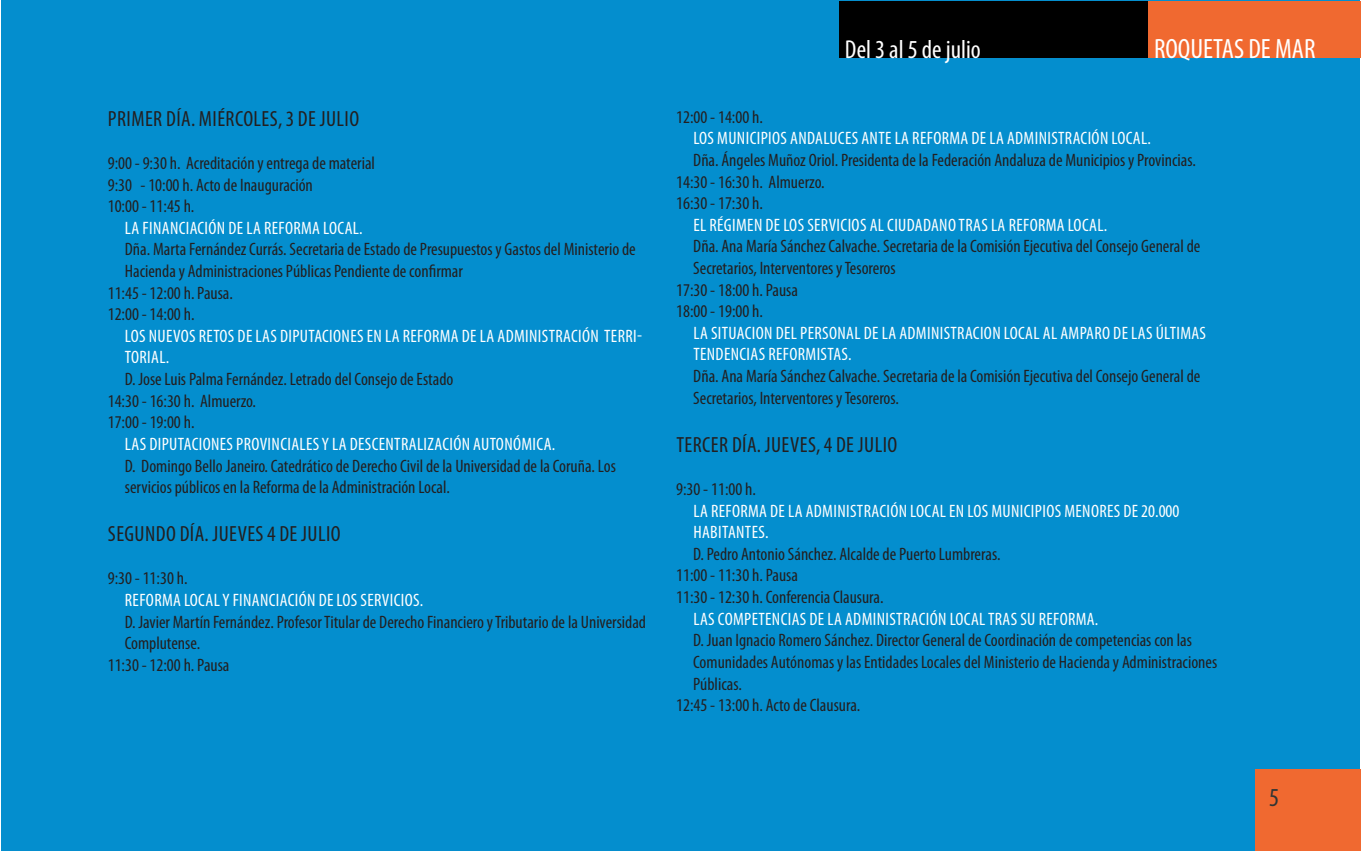
<style>
.page{position:relative;width:1361px;height:851px;background:#fff}
.page>*{position:absolute;margin:0;border:0;box-sizing:border-box;transform-origin:0 0}
.t1{font:condensed 28px "Myriad Pro";color:#fff}
.t2{font:condensed 26px "Myriad Pro";color:#fff}
.t3{font:condensed 26px "Myriad Pro";color:#303535}
.t4{font:condensed 22px "Myriad Pro";letter-spacing:.02em;color:#231f20}
.t5{font:condensed 18px/21.6px "Myriad Pro";color:#231f20}
.t6{font:condensed 18px/21.6px "Myriad Pro";letter-spacing:.02em;color:#fff}
</style>
<div class="page">
<div style="left:1px;top:0;width:1359px;height:850px;background:#048ece"></div>
<div style="left:839px;top:1px;width:309px;height:56px;background:#000"></div>
<div style="left:1148px;top:1px;width:213px;height:56px;background:#f06930"></div>
<div style="left:1254px;top:769px;width:106px;height:81px;background:#f06930"></div>
<p class="t4" style="left:108px;top:105px;width:253px">PRIMER DÍA. Miércoles, 3 de julio</p>
<p class="t5" style="left:108px;top:152px;width:269px">9:00 - 9:30 h. Acreditación y entrega de material<br>9:30 - 10:00 h. Acto de Inauguración<br>10:00 - 11:45 h.</p>
<p class="t6" style="left:125px;top:217px;width:239px">La financiación de la reforma local.</p>
<p class="t5" style="left:125px;top:238px;width:512px">Dña. Marta Fernández Currás. Secretaria de Estado de Presupuestos y Gastos del Ministerio de</p>
<p class="t5" style="left:125px;top:260px;width:340px">Hacienda y Administraciones Públicas Pendiente de confirmar</p>
<p class="t5" style="left:108px;top:281px;width:127px">11:45 - 12:00 h. Pausa.</p>
<p class="t5" style="left:108px;top:303px;width:88px">12:00 - 14:00 h.</p>
<p class="t6" style="left:125px;top:325px;width:519px">Los nuevos retos de las Diputaciones en la reforma de la Administración Terri&shy;torial.</p>
<p class="t5" style="left:108px;top:368px;width:347px;text-indent:17px">D. Jose Luis Palma Fernández. Letrado del Consejo de Estado<br>14:30 - 16:30 h. Almuerzo.<br>17:00 - 19:00 h.</p>
<p class="t6" style="left:125px;top:433px;width:432px">Las Diputaciones Provinciales y la descentralización autonómica.</p>
<p class="t5" style="left:125px;top:454px;width:492px">D. Domingo Bello Janeiro. Catedrático de Derecho Civil de la Universidad de la Coruña. Los servicios públicos en la Reforma de la Administración Local.</p>
<p class="t4" style="left:108px;top:520px;width:38px">SEGUNDO</p>
<p class="t4" style="left:180px;top:520px;width:162px">DÍA. Jueves 4 de julio</p>
<p class="t5" style="left:108px;top:567px;width:81px">9:30 - 11:30 h.</p>
<p class="t6" style="left:125px;top:589px;width:300px">Reforma Local y financiación de los servicios.</p>
<p class="t5" style="left:125px;top:610px;width:523px">D. Javier Martín Fernández. Profesor Titular de Derecho Financiero y Tributario de la Universidad</p>
<p class="t5" style="left:125px;top:632px;width:77px">Complutense.</p>
<p class="t5" style="left:108px;top:653px;width:123px">11:30 - 12:00 h. Pausa</p>
<h2 class="t2" style="left:845px;top:33px;width:137px">Del 3 al 5 de julio</h2>
<h1 class="t1" style="left:1154px;top:31px;width:48px">ROQUETAS</h1>
<h1 class="t1" style="left:1248px;top:31px;width:68px">DE MAR</h1>
<p class="t5" style="left:676px;top:106px;width:88px">12:00 - 14:00 h.</p>
<p class="t6" style="left:693px;top:127px;width:459px">Los municipios andaluces ante la reforma de la administración local.</p>
<p class="t5" style="left:676px;top:149px;width:521px;text-indent:17px">Dña. Ángeles Muñoz Oriol. Presidenta de la Federación Andaluza de Municipios y Provincias.<br>14:30 - 16:30 h. Almuerzo.<br>16:30 - 17:30 h.</p>
<p class="t6" style="left:693px;top:214px;width:415px">El régimen de los servicios al ciudadano tras la reforma local.</p>
<p class="t5" style="left:693px;top:235px;width:508px">Dña. Ana María Sánchez Calvache. Secretaria de la Comisión Ejecutiva del Consejo General de</p>
<p class="t5" style="left:693px;top:257px;width:204px">Secretarios, Interventores y Tesoreros</p>
<p class="t5" style="left:676px;top:278px;width:123px">17:30 - 18:00 h. Pausa</p>
<p class="t5" style="left:676px;top:300px;width:88px">18:00 - 19:00 h.</p>
<p class="t6" style="left:693px;top:322px;width:514px">La situacion del personal de la Administracion Local al amparo de las últimas tendencias reformistas.</p>
<p class="t5" style="left:693px;top:365px;width:508px">Dña. Ana María Sánchez Calvache. Secretaria de la Comisión Ejecutiva del Consejo General de<br>Secretarios, Interventores y Tesoreros.</p>
<p class="t4" style="left:676px;top:431px;width:222px">TERCER DÍA. Jueves, 4 de julio</p>
<p class="t5" style="left:676px;top:478px;width:81px">9:30 - 11:00 h.</p>
<p class="t6" style="left:693px;top:499px;width:487px">La reforma de la administración local en los municipios menores de 20.000 habitantes.</p>
<p class="t5" style="left:676px;top:542px;width:326px;text-indent:17px">D. Pedro Antonio Sánchez. Alcalde de Puerto Lumbreras.<br>11:00 - 11:30 h. Pausa<br>11:30 - 12:30 h. Conferencia Clausura.</p>
<p class="t6" style="left:693px;top:607px;width:406px">Las competencias de la Administración Local tras su reforma.</p>
<p class="t5" style="left:693px;top:629px;width:500px">D. Juan Ignacio Romero Sánchez. Director General de Coordinación de competencias con las</p>
<p class="t5" style="left:693px;top:650px;width:525px">Comunidades Autónomas y las Entidades Locales del Ministerio de Hacienda y Administraciones</p>
<p class="t5" style="left:693px;top:672px;width:50px">Públicas.</p>
<p class="t5" style="left:676px;top:694px;width:186px">12:45 - 13:00 h. Acto de Clausura.</p>
<h2 class="t3" style="left:1269px;top:781px;width:12px">5</h2>
</div>
